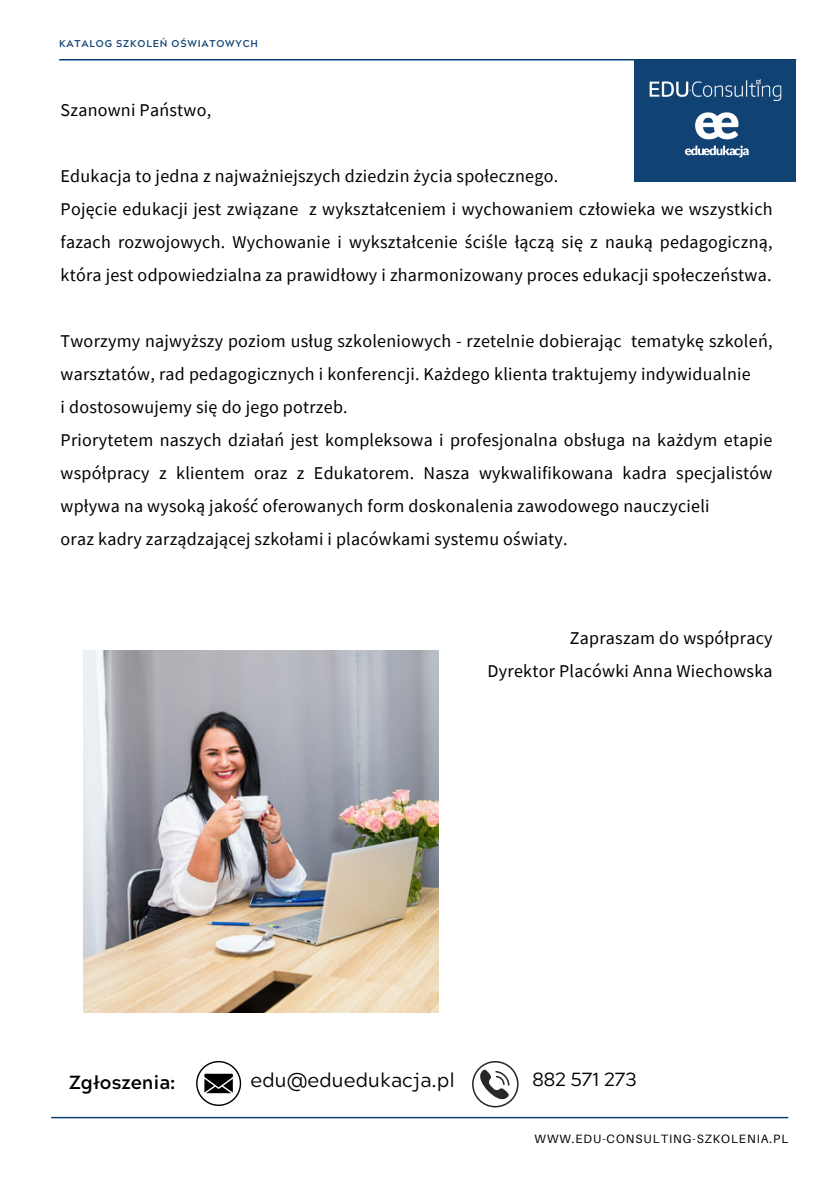
<style>
.page{position:relative;width:839px;height:1191px;background:#fff}
.page>*{position:absolute;margin:0;border:0;box-sizing:border-box;transform-origin:0 0}
.t1{font:19.8px "Acherus Grotesque";color:#000}
.t2{font:700 19px "Acherus Grotesque";color:#000}
.t3{font:19px "Acherus Grotesque";color:#000}
.t4{font:18px/33px "Source Sans Pro";letter-spacing:.015em;color:#000}
.t5{font:12px "Aileron";letter-spacing:.08em;color:#000}
.t6{font:700 9.8px "Acherus Grotesque";letter-spacing:.08em;color:#104273}
</style>
<div class="page">
<hr style="left:59px;top:59px;width:737px;height:2px;background:#003d73">
<hr style="left:51px;top:1117px;width:737px;height:1px;background:#104273">
<div style="left:634px;top:60px;width:162px;height:122px;background:#104273"></div>
<img style="left:649px;top:80px;width:132px;height:21px">
<img style="left:685px;top:112px;width:64px;height:46px">
<svg style="left:196px;top:1061px;width:45px;height:45px"></svg>
<svg style="left:472px;top:1061px;width:46px;height:46px"></svg>
<img style="left:84px;top:651px;width:354px;height:361px">
<p class="t6" style="left:59px;top:40px;width:200px">KATALOG SZKOLEŃ OŚWIATOWYCH</p>
<p class="t4" style="left:61px;top:93px;width:152px">Szanowni Państwo,</p>
<h2 class="t4" style="left:61px;top:159px;width:713px">Edukacja to jedna z najważniejszych dziedzin życia społecznego.<br>Pojęcie edukacji jest związane z wykształceniem i wychowaniem człowieka we wszystkich fazach rozwojowych. Wychowanie i wykształcenie ściśle łączą się z nauką pedagogiczną, która jest odpowiedzialna za prawidłowy i zharmonizowany proces edukacji społeczeństwa.</h2>
<h2 class="t4" style="left:61px;top:324px;width:713px">Tworzymy najwyższy poziom usług szkoleniowych - rzetelnie dobierając tematykę szkoleń, warsztatów, rad pedagogicznych i konferencji. Każdego klienta traktujemy indywidualnie<br>i dostosowujemy się do jego potrzeb.<br>Priorytetem naszych działań jest kompleksowa i profesjonalna obsługa na każdym etapie współpracy z klientem oraz z Edukatorem. Nasza wykwalifikowana kadra specjalistów wpływa na wysoką jakość oferowanych form doskonalenia zawodowego nauczycieli<br>oraz kadry zarządzającej szkołami i placówkami systemu oświaty.</h2>
<h2 class="t4" style="left:487px;top:621px;width:286px;text-align:right">Zapraszam do współpracy<br>Dyrektor Placówki Anna Wiechowska</h2>
<p class="t2" style="left:69px;top:1075px;width:108px">Zgłoszenia:</p>
<p class="t1" style="left:250px;top:1072px;width:206px">edu@eduedukacja.pl</p>
<h2 class="t3" style="left:532px;top:1072px;width:106px">882 571 273</h2>
<p class="t5" style="left:534px;top:1131px;width:255px">WWW.EDU-CONSULTING-SZKOLENIA.PL</p>
</div>
